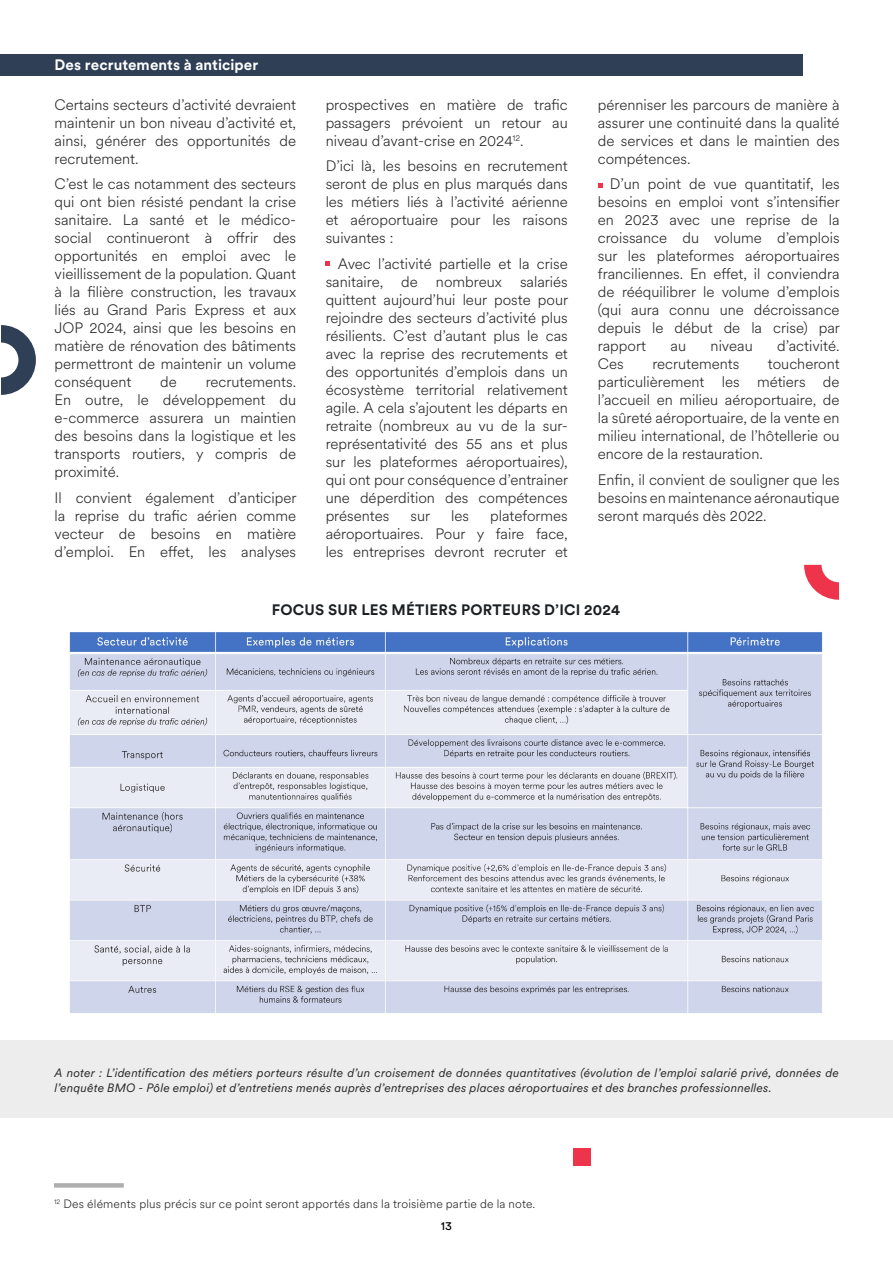
<style>
.page{position:relative;width:893px;height:1263px;background:#fff}
.page>*{position:absolute;margin:0;border:0;box-sizing:border-box;transform-origin:0 0}
.t1{font:300 15px/18px "Circular XX";color:#282727;text-align:justify}
.t2{font:700 15px "Circular XX";letter-spacing:.015em;color:#1c2023}
.t3{font:700 15px "Circular XX";letter-spacing:.005em;color:#fff}
.t4{font:italic 12px/14.4px "Circular XX";letter-spacing:.015em;color:#282727}
.t5{font:300 12px "Circular XX";letter-spacing:.015em;color:#282727}
.t6{font:12px "Circular XX";color:#000}
</style>
<div class="page">
<svg style="left:1px;top:325px;width:35px;height:70px"></svg>
<div style="left:574px;top:1148px;width:17px;height:17px;background:#ee344a"></div>
<svg style="left:804px;top:565px;width:35px;height:35px"></svg>
<div style="left:0;top:54px;width:802px;height:22px;background:#2f3f55"></div>
<div style="left:54px;top:1183px;width:70px;height:5px;background:#aeaeae"></div>
<img style="left:69px;top:632px;width:754px;height:381px">
<div style="left:0;top:1040px;width:893px;height:78px;background:#ededed"></div>
<svg style="left:598px;top:183px;width:5px;height:5px"></svg>
<svg style="left:325px;top:261px;width:5px;height:5px"></svg>
<p class="t3" style="left:55px;top:55px;width:205px">Des recrutements à anticiper</p>
<p class="t1" style="left:55px;top:95px;width:243px">Certains secteurs d’activité devraient maintenir un bon niveau d’activité et, ainsi, générer des opportunités de recrutement.</p>
<p class="t1" style="left:55px;top:174px;width:243px">C’est le cas notamment des secteurs qui ont bien résisté pendant la crise sanitaire. La santé et le médico&shy;social continueront à offrir des opportunités en emploi avec le vieillissement de la population. Quant à la filière construction, les travaux liés au Grand Paris Express et aux JOP 2024, ainsi que les besoins en matière de rénovation des bâtiments permettront de maintenir un volume conséquent</p>
<p class="t1" style="left:160px;top:372px;width:18px">de</p>
<p class="t1" style="left:55px;top:372px;width:243px;text-indent:151px">recrutements.<br>En outre, le développement du e-commerce assurera un maintien des besoins dans la logistique et les transports routiers, y compris de proximité.</p>
<p class="t1" style="left:55px;top:488px;width:243px">Il convient également d’anticiper la reprise du trafic aérien comme vecteur de besoins en matière d’emploi. En effet, les analyses</p>
<p class="t1" style="left:326px;top:95px;width:244px">prospectives en matière de trafic passagers prévoient un retour au niveau d’avant-crise en 2024<sup>12</sup>.</p>
<p class="t1" style="left:326px;top:156px;width:244px">D’ici là, les besoins en recrutement seront de plus en plus marqués dans les métiers liés à l’activité aérienne et aéroportuaire pour les raisons suivantes :</p>
<p class="t1" style="left:326px;top:254px;width:244px;text-indent:12px">Avec l’activité partielle et la crise sanitaire, de nombreux salariés quittent aujourd’hui leur poste pour rejoindre des secteurs d’activité plus résilients. C’est d’autant plus le cas avec la reprise des recrutements et des opportunités d’emplois dans un écosystème territorial relativement agile. A cela s’ajoutent les départs en retraite (nombreux au vu de la sur&shy;représentativité des 55 ans et plus sur les plateformes aéroportuaires), qui ont pour conséquence d’entrainer une déperdition des compétences présentes</p>
<p class="t1" style="left:326px;top:506px;width:244px;text-indent:164px">plateformes aéroportuaires. Pour y faire face, les entreprises devront recruter et</p>
<p class="t1" style="left:410px;top:506px;width:21px">sur</p>
<p class="t1" style="left:451px;top:506px;width:19px">les</p>
<p class="t1" style="left:598px;top:95px;width:243px">pérenniser les parcours de manière à assurer une continuité dans la qualité de services et dans le maintien des compétences.</p>
<p class="t1" style="left:598px;top:174px;width:244px;text-indent:12px">D’un point de vue quantitatif, les besoins en emploi vont s’intensifier en 2023 avec une reprise de la croissance du volume d’emplois sur les plateformes aéroportuaires franciliennes. En effet, il conviendra de rééquilibrer le volume d’emplois (qui aura connu une décroissance depuis le début de la crise) par rapport</p>
<p class="t1" style="left:671px;top:336px;width:17px">au</p>
<p class="t1" style="left:711px;top:336px;width:44px">niveau</p>
<p class="t1" style="left:777px;top:336px;width:64px">d’activité.</p>
<p class="t1" style="left:598px;top:354px;width:243px;text-indent:170px">toucheront particulièrement les métiers de l’accueil en milieu aéroportuaire, de la sûreté aéroportuaire, de la vente en milieu international, de l’hôtellerie ou encore de la restauration.</p>
<p class="t1" style="left:598px;top:470px;width:243px">Enfin, il convient de souligner que les besoins en maintenance aéronautique seront marqués dès 2022.</p>
<p class="t1" style="left:598px;top:354px;width:27px">Ces</p>
<p class="t1" style="left:652px;top:354px;width:89px">recrutements</p>
<p class="t2" style="left:272px;top:599px;width:350px">FOCUS SUR LES MÉTIERS PORTEURS D’ICI 2024</p>
<p class="t4" style="left:54px;top:1065px;width:786px">A noter : L’identification des métiers porteurs résulte d’un croisement de données quantitatives (évolution de l’emploi salarié privé, données de l’enquête BMO - Pôle emploi) et d’entretiens menés auprès d’entreprises des places aéroportuaires et des branches professionnelles.</p>
<p class="t5" style="left:54px;top:1196px;width:483px"><sup>12</sup> Des éléments plus précis sur ce point seront apportés dans la troisième partie de la note.</p>
<p class="t6" style="left:441px;top:1218px;width:13px">13</p>
</div>
